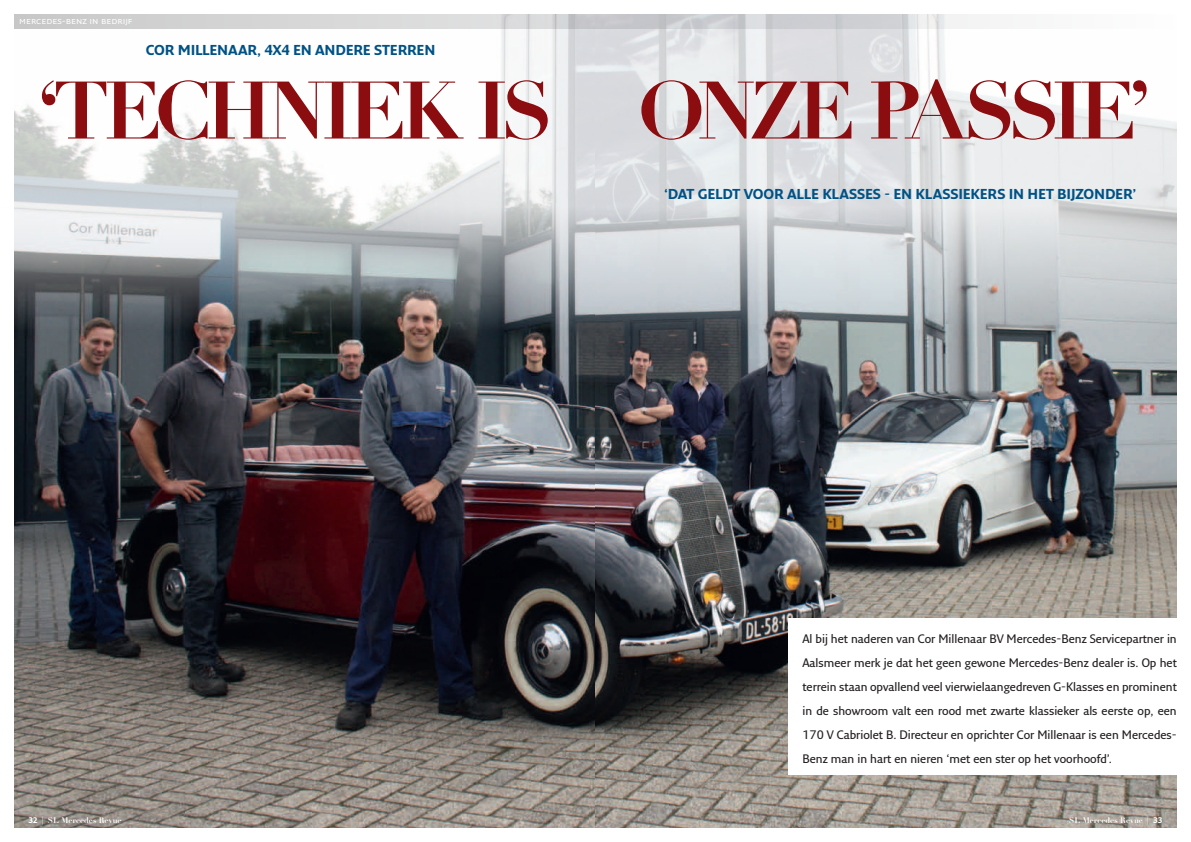
<style>
.page{position:relative;width:1191px;height:842px;background:#fff}
.page>*{position:absolute;margin:0;border:0;box-sizing:border-box;transform-origin:0 0}
.t1{font:700 80px "Didot LT Std";letter-spacing:-.075em;color:#8b0d10}
.t2{font:700 14px "Fresco Sans Pro";letter-spacing:-.01em;color:#005285}
.t3{font:600 12px/24px "Fresco Sans Pro";color:#231f20;text-align:justify}
.t4{font:10px "Fresco Sans Pro";color:#fff}
.t5{font:700 8px "Didot LT Std";color:#fff}
.s1{font-family:"Fresco Sans Pro"}
.s2{font-family:"Fresco Sans Pro";font-weight:400}
</style>
<div class="page">
<img style="left:14px;top:343px;width:581px;height:485px">
<svg style="left:14px;top:28px;width:581px;height:315px"></svg>
<svg style="left:14px;top:14px;width:581px;height:14px;background:#d3d4d4"></svg>
<img style="left:595px;top:343px;width:581px;height:485px">
<svg style="left:595px;top:28px;width:581px;height:315px;background:#d4d7d9"></svg>
<svg style="left:595px;top:14px;width:400px;height:14px"></svg>
<div style="left:788px;top:619px;width:403px;height:156px;background:#fff"></div>
<p class="t4" style="left:19px;top:14px;width:115px">mercedes-benz in bedrijf</p>
<p class="t2" style="left:146px;top:41px;width:291px">COR MILLENAAR, 4X4 EN ANDERE STERREN</p>
<h1 class="t1" style="left:38px;top:61px;width:499px">‘Techniek is</h1>
<h1 class="t1" style="left:638px;top:61px;width:514px">onze passie’</h1>
<p class="t2" style="left:664px;top:185px;width:474px">‘DAT GELDT VOOR ALLE KLASSES - EN KLASSIEKERS IN HET BIJZONDER’</p>
<p class="t5" style="left:28px;top:815px;width:95px"><span class="s1">32</span> <span class="s2">|</span> SL Mercedes Revue</p>
<p class="t3" style="left:802px;top:626px;width:376px">Al bij het naderen van Cor Millenaar BV Mercedes-Benz Servicepartner in Aalsmeer merk je dat het geen gewone Mercedes-Benz dealer is. Op het terrein staan opvallend veel vierwielaangedreven G-Klasses en prominent in de showroom valt een rood met zwarte klassieker als eerste op, een 170 V Cabriolet B. Directeur en oprichter Cor Millenaar is een Mercedes-Benz man in hart en nieren ‘met een ster op het voorhoofd’.</p>
<p class="t5" style="left:1069px;top:815px;width:95px">SL Mercedes Revue <span class="s2">|</span> <span class="s1">33</span></p>
</div>
